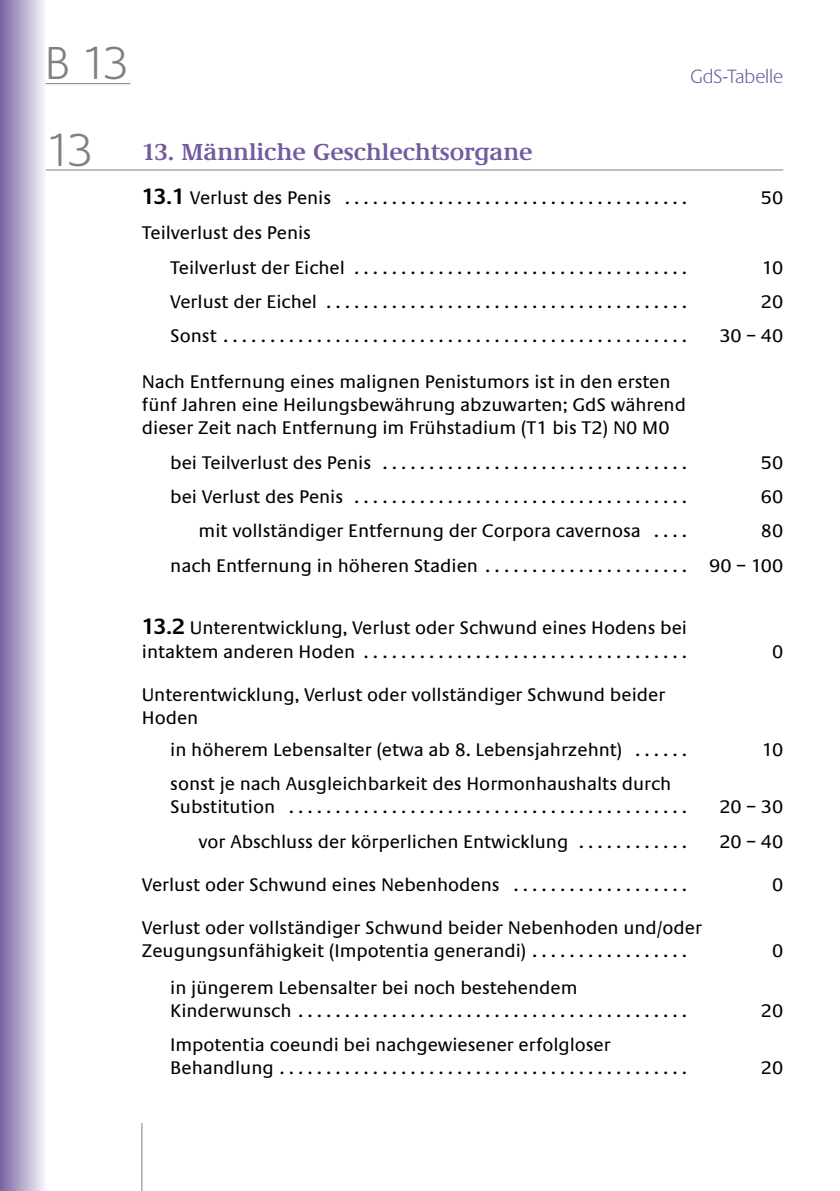
<style>
.page{position:relative;width:840px;height:1191px;background:#fff}
.page>*{position:absolute;margin:0;border:0;box-sizing:border-box;transform-origin:0 0}
.t1{font:300 48px "Praxis EF";color:#808080}
.t2{font:600 24px "Demos EF";color:#745b9f}
.t3{font:300 20px "Praxis EF";color:#745b9f}
.t4{font:19px/23px "Praxis EF";color:#000}
.s1{font-weight:600;font-size:23px}
</style>
<div class="page">
<hr style="left:45px;top:169px;width:737px;height:1px;background:#808080">
<hr style="left:141px;top:1123px;width:1px;height:68px;background:#808080">
<div style="left:0;top:0;width:45px;height:1191px;background:linear-gradient(to right,#7b63a3,#f6f4f9)"></div>
<hr style="left:45px;top:83px;width:85px;height:1px;background:#808080">
<h1 class="t1" style="left:45px;top:46px;width:85px">B 13</h1>
<p class="t3" style="left:690px;top:69px;width:94px">GdS-Tabelle</p>
<h1 class="t1" style="left:45px;top:132px;width:49px">13</h1>
<p class="t2" style="left:142px;top:137px;width:392px">13. Männliche Geschlechtsorgane</p>
<p class="t4" style="left:142px;top:188px;width:546px"><span class="s1">13.1</span>VerlustdesPenis .....................................</p>
<p class="t4" style="left:760px;top:188px;width:24px">50</p>
<p class="t4" style="left:170px;top:217px;width:517px;line-height:34.4px;text-indent:-28px">Teilverlust des Penis<br>TeilverlustderEichel ....................................</p>
<p class="t4" style="left:761px;top:257px;width:23px">10</p>
<p class="t4" style="left:170px;top:292px;width:517px">VerlustderEichel .......................................</p>
<p class="t4" style="left:760px;top:292px;width:24px">20</p>
<p class="t4" style="left:170px;top:326px;width:517px">Sonst..................................................</p>
<p class="t4" style="left:719px;top:326px;width:65px">30 – 40</p>
<p class="t4" style="left:142px;top:372px;width:545px">Nach Entfernung eines malignen Penistumors ist in den ersten fünf Jahren eine Heilungsbewährung abzuwarten; GdS während dieser Zeit nach Entfernung im Frühstadium (T1 bis T2) N0 M0</p>
<p class="t4" style="left:170px;top:452px;width:517px">beiTeilverlustdesPenis .................................</p>
<p class="t4" style="left:760px;top:452px;width:24px">50</p>
<p class="t4" style="left:170px;top:487px;width:517px">beiVerlustdesPenis ....................................</p>
<p class="t4" style="left:760px;top:487px;width:24px">60</p>
<p class="t4" style="left:198px;top:521px;width:489px">mit vollständiger Entfernung der Corpora cavernosa . . . .</p>
<p class="t4" style="left:170px;top:515px;width:614px;line-height:34.4px;text-align:right">80<br>nachEntfernunginhöherenStadien ...................... 90–100</p>
<p class="t4" style="left:142px;top:618px;width:546px;line-height:24px"><span class="s1">13.2</span> Unterentwicklung, Verlust oder Schwund eines Hodens bei intaktemanderenHoden ...................................</p>
<p class="t4" style="left:771px;top:642px;width:13px">0</p>
<p class="t4" style="left:142px;top:685px;width:524px">Unterentwicklung, Verlust oder vollständiger Schwund beider<br>Hoden</p>
<p class="t4" style="left:170px;top:739px;width:517px">in höherem Lebensalter (etwa ab 8. Lebensjahrzehnt) . . . . . .</p>
<p class="t4" style="left:761px;top:739px;width:23px">10</p>
<p class="t4" style="left:170px;top:774px;width:517px">sonst je nach Ausgleichbarkeit des Hormonhaushalts durch<br>Substitution ...........................................</p>
<p class="t4" style="left:719px;top:797px;width:65px">20 – 30</p>
<p class="t4" style="left:198px;top:831px;width:489px">vor Abschluss der körperlichen Entwicklung . . . . . . . . . . . .</p>
<p class="t4" style="left:719px;top:831px;width:65px">20 – 40</p>
<p class="t4" style="left:142px;top:874px;width:546px">Verlust oder Schwund eines Nebenhodens . . . . . . . . . . . . . . . . . . .</p>
<p class="t4" style="left:771px;top:874px;width:13px">0</p>
<p class="t4" style="left:142px;top:917px;width:561px">Verlust oder vollständiger Schwund beider Nebenhoden und/oder<br>Zeugungsunfähigkeit (Impotentia generandi) . . . . . . . . . . . . . . . . .</p>
<p class="t4" style="left:771px;top:940px;width:13px">0</p>
<p class="t4" style="left:170px;top:977px;width:517px">in jüngerem Lebensalter bei noch bestehendem<br>Kinderwunsch ..........................................</p>
<p class="t4" style="left:170px;top:1035px;width:517px">Impotentia coeundi bei nachgewiesener erfolgloser<br>Behandlung............................................</p>
<p class="t4" style="left:760px;top:1000px;width:24px">20</p>
<p class="t4" style="left:760px;top:1058px;width:24px">20</p>
</div>
